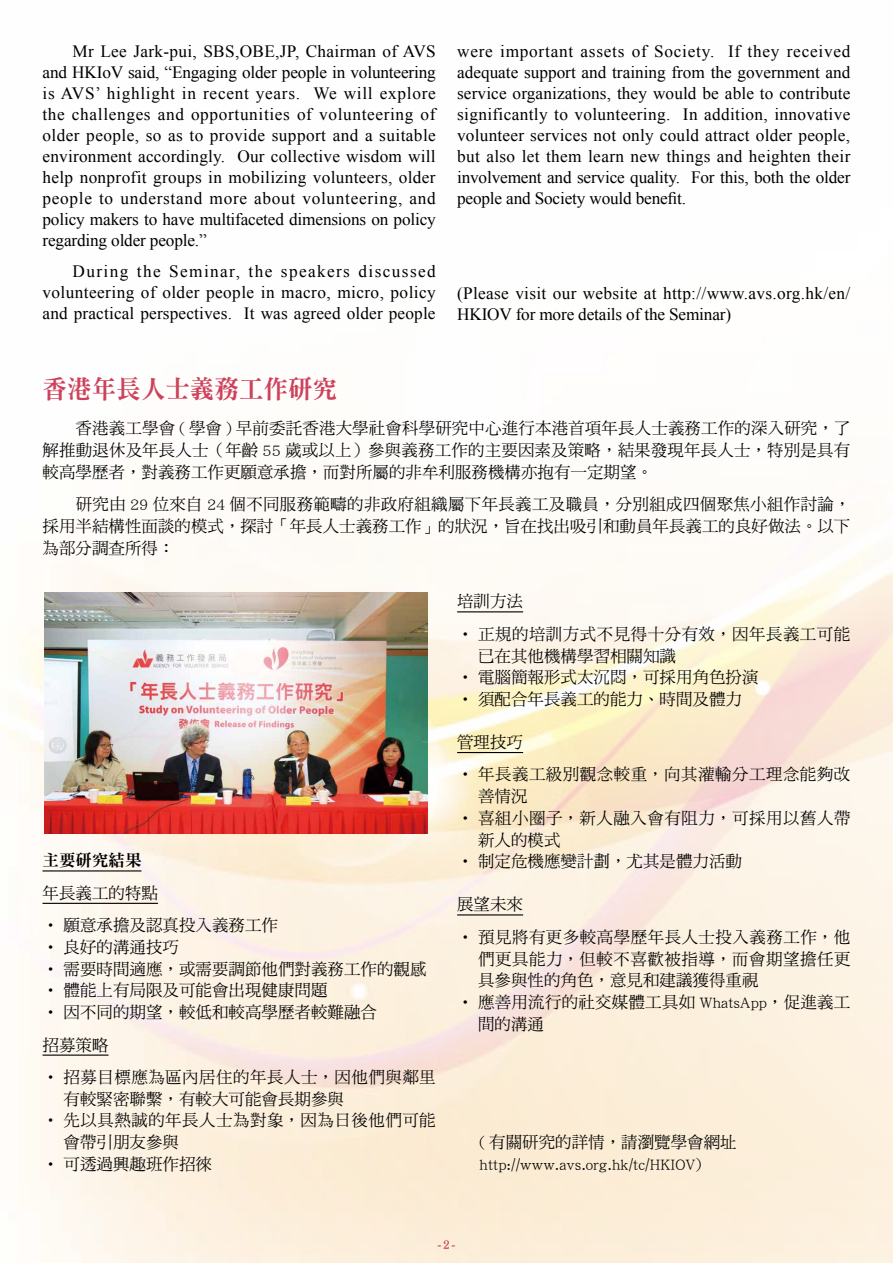
<style>
.page{position:relative;width:893px;height:1263px;background:#fff}
.page>*{position:absolute;margin:0;border:0;box-sizing:border-box;transform-origin:0 0}
.t1{font:25.65px "DF Ming Std W9";color:#cd415b;scale:.96 1}
.t2{font:17.25px/21px "Times New Roman";letter-spacing:-.01em;color:#000;text-align:justify}
.t3{font:17.25px/21px "Times New Roman";letter-spacing:.02em;color:#000}
.t4{font:16.5px/21.8px "DF Ming Std W5";color:#000;text-align:justify}
.t5{font:16.5px/21.8px "DF Ming Std W5";letter-spacing:.03em;color:#000}
.t6{font:16.5px "DF Ming Std W9";color:#000}
.t7{font:13.5px "DF Ming Std W9";color:#cd415b;scale:.9 1}
</style>
<div class="page">
<img style="left:10px;top:522px;width:883px;height:741px">
<hr style="left:43px;top:870px;width:99px;height:1px;background:#000">
<hr style="left:43px;top:903px;width:115px;height:1px;background:#000">
<hr style="left:43px;top:1054px;width:66px;height:2px;background:#000">
<hr style="left:457px;top:611px;width:66px;height:1px;background:#000">
<hr style="left:457px;top:752px;width:66px;height:1px;background:#000">
<hr style="left:457px;top:914px;width:66px;height:1px;background:#000">
<img style="left:45px;top:592px;width:382px;height:241px">
<p class="t2" style="left:43px;top:40px;width:395px;text-indent:30px">Mr Lee Jark-pui, SBS,OBE,JP, Chairman of AVS and HKIoV said, “Engaging older people in volunteering is AVS’ highlight in recent years. We will explore the challenges and opportunities of volunteering of older people, so as to provide support and a suitable environment accordingly. Our collective wisdom will help nonprofit groups in mobilizing volunteers, older people to understand more about volunteering, and policy makers to have multifaceted dimensions on policy regarding older people.”</p>
<p class="t2" style="left:43px;top:261px;width:395px;text-indent:30px">During the Seminar, the speakers discussed volunteering of older people in macro, micro, policy and practical perspectives. It was agreed older people</p>
<p class="t2" style="left:457px;top:40px;width:395px">were important assets of Society. If they received adequate support and training from the government and service organizations, they would be able to contribute significantly to volunteering. In addition, innovative volunteer services not only could attract older people, but also let them learn new things and heighten their involvement and service quality. For this, both the older people and Society would benefit.</p>
<p class="t3" style="left:457px;top:282px;width:395px">(Please visit our website at http://www.avs.org.hk/en/<br>HKIOV for more details of the Seminar)</p>
<h1 class="t1" style="left:43px;top:375px;width:309px">香港年長人士義務工作研究</h1>
<p class="t4" style="left:43px;top:417px;width:809px">　　香港義工學會 ( 學會 ) 早前委託香港大學社會科學研究中心進行本港首項年長人士義務工作的深入研究，了解推動退休及年長人士（年齡 55 歲或以上）參與義務工作的主要因素及策略，結果發現年長人士，特別是具有較高學歷者，對義務工作更願意承擔，而對所屬的非牟利服務機構亦抱有一定期望。</p>
<p class="t4" style="left:43px;top:493px;width:809px">　　研究由 29 位來自 24 個不同服務範疇的非政府組織屬下年長義工及職員，分別組成四個聚焦小組作討論，採用半結構性面談的模式，探討「年長人士義務工作」的狀況，旨在找出吸引和動員年長義工的良好做法。以下為部分調查所得：</p>
<p class="t6" style="left:43px;top:851px;width:100px">主要研究結果</p>
<p class="t4" style="left:43px;top:882px;width:117px">年長義工的特點</p>
<p class="t4" style="left:43px;top:914px;width:237px">• 願意承擔及認真投入義務工作</p>
<p class="t4" style="left:43px;top:936px;width:138px">• 良好的溝通技巧</p>
<p class="t4" style="left:43px;top:958px;width:386px">• 需要時間適應，或需要調節他們對義務工作的觀感</p>
<p class="t4" style="left:43px;top:979px;width:287px">• 體能上有局限及可能會出現健康問題</p>
<p class="t4" style="left:43px;top:996px;width:336px;line-height:32.4px">• 因不同的期望，較低和較高學歷者較難融合招募策略</p>
<p class="t5" style="left:64px;top:1066px;width:374px;text-indent:-21px">• 招募目標應為區內居住的年長人士，因他們與鄰里有較緊密聯繫，有較大可能會長期參與</p>
<p class="t5" style="left:64px;top:1109px;width:374px;text-indent:-21px">• 先以具熱誠的年長人士為對象，因為日後他們可能會帶引朋友參與</p>
<p class="t4" style="left:43px;top:1153px;width:171px">• 可透過興趣班作招徠</p>
<p class="t4" style="left:457px;top:590px;width:67px">培訓方法</p>
<p class="t5" style="left:478px;top:623px;width:374px;text-indent:-21px">• 正規的培訓方式不見得十分有效，因年長義工可能已在其他機構學習相關知識</p>
<p class="t4" style="left:457px;top:666px;width:303px">• 電腦簡報形式太沉悶，可採用角色扮演</p>
<p class="t4" style="left:457px;top:688px;width:287px">• 須配合年長義工的能力、時間及體力</p>
<p class="t4" style="left:457px;top:731px;width:67px">管理技巧</p>
<p class="t5" style="left:478px;top:763px;width:374px;text-indent:-21px">• 年長義工級別觀念較重，向其灌輸分工理念能夠改善情況</p>
<p class="t5" style="left:478px;top:807px;width:374px;text-indent:-21px">• 喜組小圈子，新人融入會有阻力，可採用以舊人帶新人的模式</p>
<p class="t4" style="left:457px;top:850px;width:287px">• 制定危機應變計劃，尤其是體力活動</p>
<p class="t4" style="left:457px;top:893px;width:67px">展望未來</p>
<p class="t4" style="left:478px;top:926px;width:374px;text-indent:-21px">• 預見將有更多較高學歷年長人士投入義務工作，他們更具能力，但較不喜歡被指導，而會期望擔任更具參與性的角色，意見和建議獲得重視</p>
<p class="t4" style="left:478px;top:991px;width:374px;text-indent:-21px">• 應善用流行的社交媒體工具如 WhatsApp，促進義工間的溝通</p>
<p class="t4" style="left:480px;top:1131px;width:259px">( 有關研究的詳情，請瀏覽學會網址http://www.avs.org.hk/tc/HKIOV)</p>
<p class="t7" style="left:438px;top:1237px;width:21px">-2-</p>
</div>
